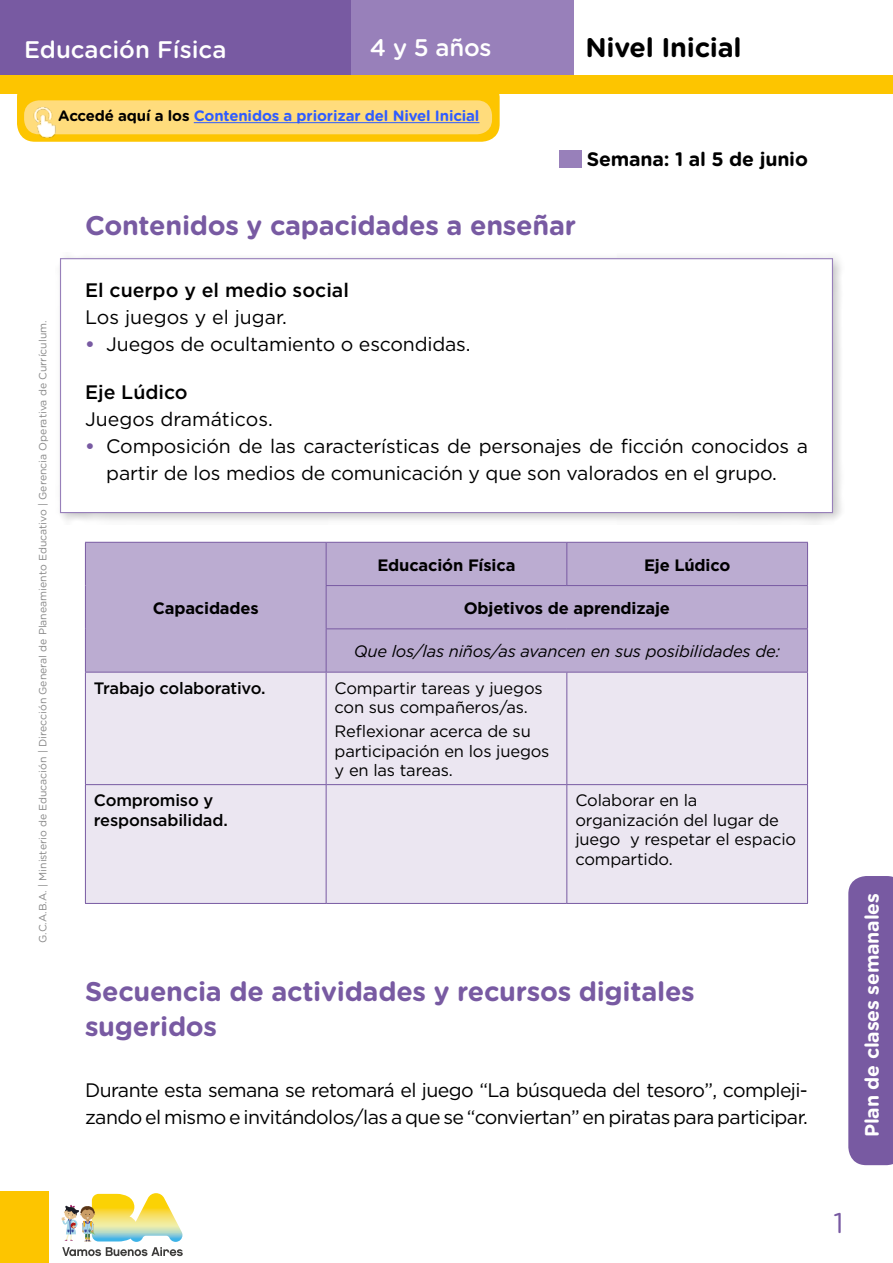
<style>
.page{position:relative;width:893px;height:1263px;background:#fff}
.page>*{position:absolute;margin:0;border:0;box-sizing:border-box;transform-origin:0 0}
.t1{font:28.5px "Gotham Rounded";color:#785aa2}
.t2{font:700 27px/34.5px "Gotham Rounded";letter-spacing:-.01em;color:#785aa2}
.t3{font:700 27px "Gotham Rounded";letter-spacing:-.01em;color:#000}
.t4{font:500 24px "Gotham Rounded";color:#fff}
.t5{font:19.5px/27px "Gotham";letter-spacing:-.01em;color:#000;text-align:center}
.t6{font:19.5px/27px "Gotham";letter-spacing:-.03em;color:#000}
.t7{font:500 19.5px "Gotham";color:#000}
.t8{font:700 19.5px "Gotham Rounded";letter-spacing:-.01em;color:#fff}
.t9{font:700 19.5px "Gotham Rounded";letter-spacing:-.01em;color:#000}
.t10{font:16.5px/19.5px "Gotham";letter-spacing:-.01em;color:#000}
.t11{font:700 16.5px "Gotham";letter-spacing:-.01em;color:#000}
.t12{font:500 16.5px/19.5px "Gotham";letter-spacing:-.01em;color:#000}
.t13{font:italic 16.5px "Gotham";letter-spacing:-.01em;color:#000}
.t14{font:700 15px "Gotham Rounded";letter-spacing:-.01em;color:#305cff}
.t15{font:10.5px "Gotham Rounded";color:#878787}
.s1{color:#000}
.s2{font-weight:700;color:#785aa2}
</style>
<div class="page">
<div style="left:0;top:0;width:351px;height:78px;background:#785aa2"></div>
<div style="left:351px;top:0;width:223px;height:78px;background:#9880ba"></div>
<div style="left:0;top:75px;width:893px;height:19px;background:#fdc500"></div>
<svg style="left:848px;top:876px;width:45px;height:289px;background:#7c5fa5"></svg>
<div style="left:0;top:1191px;width:48px;height:72px;background:#fdc500"></div>
<svg style="left:61px;top:1193px;width:122px;height:63px"></svg>
<div style="left:55px;top:252px;width:789px;height:273px;background:#000;opacity:.22"></div>
<div style="left:60px;top:258px;width:773px;height:255px;background:#fff;border:1px solid #9880ba"></div>
<div style="left:559px;top:150px;width:22px;height:18px;background:#9880ba"></div>
<div style="left:86px;top:543px;width:721px;height:129px;background:#bbacd1"></div>
<div style="left:86px;top:673px;width:721px;height:230px;background:#ebe6f1"></div>
<hr style="left:85px;top:542px;width:241px;height:1px;background:#785aa2">
<hr style="left:85px;top:543px;width:1px;height:42px;background:#785aa2">
<hr style="left:326px;top:542px;width:241px;height:1px;background:#785aa2">
<hr style="left:326px;top:543px;width:1px;height:42px;background:#785aa2">
<hr style="left:567px;top:542px;width:241px;height:1px;background:#785aa2">
<hr style="left:566px;top:543px;width:1px;height:42px;background:#785aa2">
<hr style="left:807px;top:543px;width:1px;height:42px;background:#785aa2">
<hr style="left:85px;top:585px;width:1px;height:44px;background:#785aa2">
<hr style="left:326px;top:585px;width:241px;height:1px;background:#785aa2">
<hr style="left:326px;top:586px;width:1px;height:42px;background:#785aa2">
<hr style="left:567px;top:585px;width:241px;height:1px;background:#785aa2">
<hr style="left:807px;top:586px;width:1px;height:42px;background:#785aa2">
<hr style="left:85px;top:629px;width:1px;height:43px;background:#785aa2">
<hr style="left:326px;top:628px;width:241px;height:1px;background:#785aa2">
<hr style="left:326px;top:629px;width:1px;height:43px;background:#785aa2">
<hr style="left:567px;top:628px;width:241px;height:1px;background:#785aa2">
<hr style="left:807px;top:629px;width:1px;height:43px;background:#785aa2">
<hr style="left:85px;top:672px;width:241px;height:1px;background:#785aa2">
<hr style="left:85px;top:672px;width:1px;height:112px;background:#785aa2">
<hr style="left:326px;top:672px;width:241px;height:1px;background:#785aa2">
<hr style="left:326px;top:672px;width:1px;height:112px;background:#785aa2">
<hr style="left:567px;top:672px;width:241px;height:1px;background:#785aa2">
<hr style="left:566px;top:672px;width:1px;height:112px;background:#785aa2">
<hr style="left:807px;top:672px;width:1px;height:112px;background:#785aa2">
<hr style="left:85px;top:784px;width:241px;height:1px;background:#785aa2">
<hr style="left:85px;top:785px;width:1px;height:118px;background:#785aa2">
<hr style="left:326px;top:784px;width:241px;height:1px;background:#785aa2">
<hr style="left:326px;top:785px;width:1px;height:118px;background:#785aa2">
<hr style="left:567px;top:784px;width:241px;height:1px;background:#785aa2">
<hr style="left:566px;top:785px;width:1px;height:118px;background:#785aa2">
<hr style="left:807px;top:785px;width:1px;height:118px;background:#785aa2">
<hr style="left:85px;top:903px;width:241px;height:1px;background:#785aa2">
<hr style="left:326px;top:903px;width:241px;height:1px;background:#785aa2">
<hr style="left:567px;top:903px;width:241px;height:1px;background:#785aa2">
<div style="left:17px;top:79px;width:483px;height:63px;background:#fdc500;border-radius:18px"></div>
<div style="left:24px;top:100px;width:468px;height:34px;background:#ffdc7c;border-radius:15px"></div>
<hr style="left:194px;top:122px;width:285px;height:1px;background:#305cff">
<img style="left:21px;top:100px;width:43px;height:40px">
<p class="t4" style="left:24px;top:32px;width:204px">Educación Física</p>
<p class="t4" style="left:370px;top:31px;width:123px">4 y 5 años</p>
<h2 class="t3" style="left:585px;top:28px;width:158px">Nivel Inicial</h2>
<p class="t14" style="left:58px;top:105px;width:423px"><span class="s1">Accedé aquí a los</span> Contenidos a priorizar del Nivel Inicial</p>
<p class="t9" style="left:587px;top:145px;width:223px">Semana: 1 al 5 de junio</p>
<p class="t15" style="left:36px;top:943px;width:624px;rotate:-90deg">G.C.A.B.A. | Ministerio de Educación | Dirección General de Planeamiento Educativo | Gerencia Operativa de Currículum.</p>
<h2 class="t2" style="left:85px;top:207px;width:493px">Contenidos y capacidades a enseñar</h2>
<p class="t7" style="left:85px;top:277px;width:265px">El cuerpo y el medio social</p>
<p class="t5" style="left:85px;top:303px;width:204px">Los juegos y el jugar.</p>
<p class="t5" style="left:85px;top:330px;width:387px"><span class="s2">•</span> Juegos de ocultamiento o escondidas.</p>
<p class="t7" style="left:85px;top:379px;width:104px">Eje Lúdico</p>
<p class="t5" style="left:85px;top:405px;width:189px">Juegos dramáticos.</p>
<p class="t5" style="left:85px;top:432px;width:724px"><span class="s2">•</span> Composición de las características de personajes de ficción conocidos a partir de los medios de comunicación y que son valorados en el grupo.</p>
<p class="t11" style="left:153px;top:597px;width:108px">Capacidades</p>
<p class="t11" style="left:378px;top:554px;width:139px">Educación Física</p>
<p class="t11" style="left:644px;top:554px;width:88px">Eje Lúdico</p>
<p class="t11" style="left:464px;top:597px;width:208px">Objetivos de aprendizaje</p>
<p class="t13" style="left:354px;top:641px;width:428px">Que los/las niños/as avancen en sus posibilidades de:</p>
<p class="t12" style="left:94px;top:678px;width:173px">Trabajo colaborativo.</p>
<p class="t10" style="left:335px;top:678px;width:210px">Compartir tareas y juegos con sus compañeros/as.</p>
<p class="t10" style="left:335px;top:721px;width:216px">Reflexionar acerca de su participación en los juegos y en las tareas.</p>
<p class="t12" style="left:94px;top:790px;width:135px">Compromiso y responsabilidad.</p>
<p class="t10" style="left:575px;top:790px;width:222px">Colaborar en la organización del lugar de juego y respetar el espacio compartido.</p>
<h2 class="t2" style="left:85px;top:973px;width:611px">Secuencia de actividades y recursos digitales sugeridos</h2>
<p class="t6" style="left:85px;top:1076px;width:724px">Durante esta semana se retomará el juego “La búsqueda del tesoro”, compleji&shy;zando el mismo e invitándolos/las a que se “conviertan” en piratas para participar.</p>
<p class="t8" style="left:858px;top:1137px;width:246px;rotate:-90deg">Plan de clases semanales</p>
<h1 class="t1" style="left:833px;top:1203px;width:12px">1</h1>
</div>
